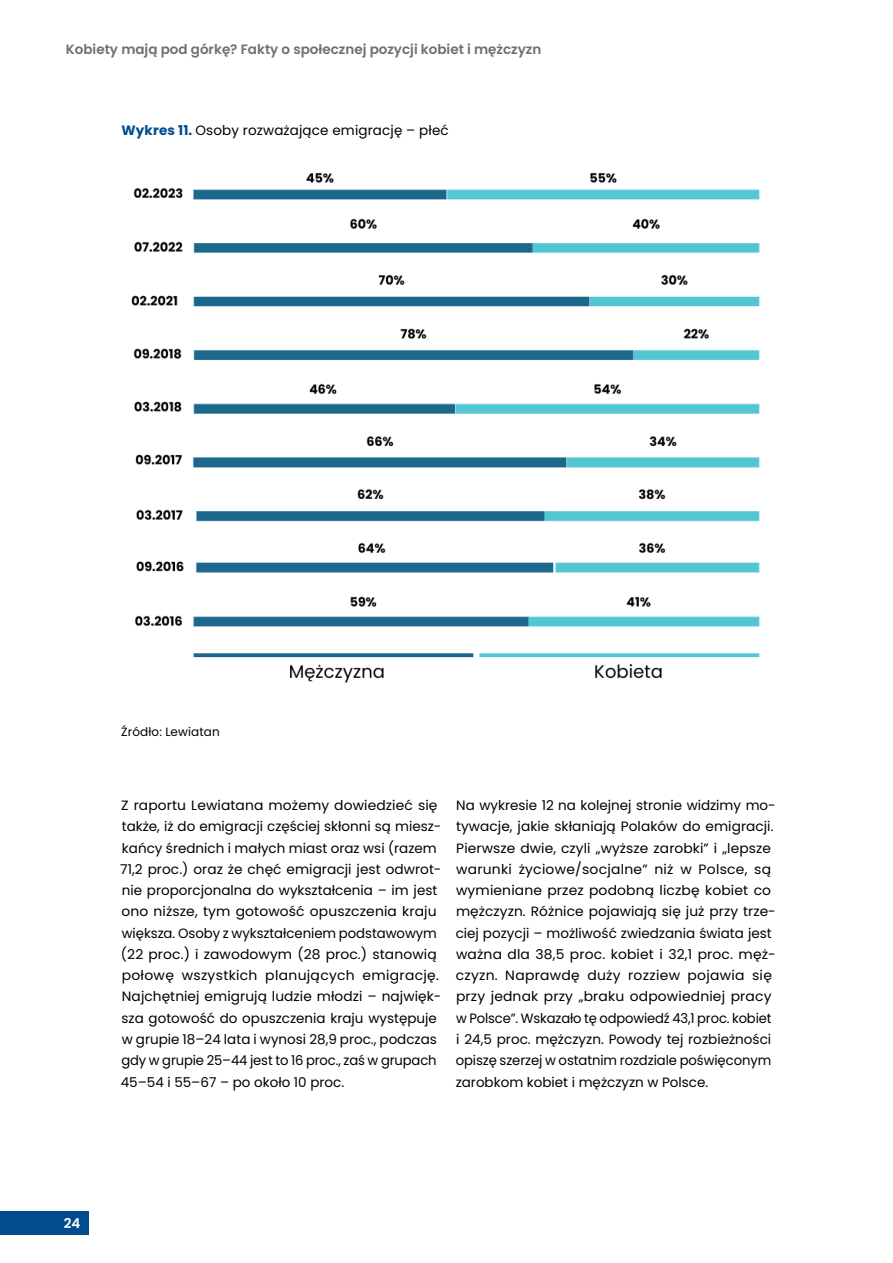
<style>
.page{position:relative;width:893px;height:1263px;background:#fff}
.page>*{position:absolute;margin:0;border:0;box-sizing:border-box;transform-origin:0 0}
.t1{font:13.5px/21.3px "Poppins";letter-spacing:.005em;color:#000}
.t2{font:600 13.5px "Poppins";color:#706f6f}
.t3{font:600 13.5px "Poppins";color:#fff}
.t4{font:12px "Poppins";letter-spacing:.01em;color:#000}
.s1{font-weight:700;color:#004c8e}
</style>
<div class="page">
<div style="left:0;top:1211px;width:88px;height:24px;background:#004c8e"></div>
<img style="left:131px;top:172px;width:629px;height:511px">
<p class="t2" style="left:66px;top:42px;width:477px">Kobiety mają pod górkę? Fakty o społecznej pozycji kobiet i mężczyzn</p>
<p class="t1" style="left:122px;top:120px;width:329px"><span class="s1">Wykres 11.</span> Osoby rozważające emigrację – płeć</p>
<p class="t4" style="left:121px;top:724px;width:100px">Źródło: Lewiatan</p>
<p class="t1" style="left:120px;top:795px;width:323px">Z raportu Lewiatana możemy dowiedzieć się także, iż do emigracji częściej skłonni są miesz&shy;kańcy średnich i małych miast oraz wsi (razem 71,2 proc.) oraz że chęć emigracji jest odwrot&shy;nie proporcjonalna do wykształcenia – im jest ono niższe, tym gotowość opuszczenia kraju większa. Osoby z wykształceniem podstawowym (22 proc.) i zawodowym (28 proc.) stanowią połowę wszystkich planujących emigrację.<br>Najchętniej emigrują ludzie młodzi – najwięk&shy;sza gotowość do opuszczenia kraju występuje w grupie 18–24 lata i wynosi 28,9 proc., podczas gdy w grupie 25–44 jest to 16 proc., zaś w grupach 45–54 i 55–67 – po około 10 proc.</p>
<p class="t1" style="left:456px;top:795px;width:322px">Na wykresie 12 na kolejnej stronie widzimy mo&shy;tywacje, jakie skłaniają Polaków do emigracji.<br>Pierwsze dwie, czyli „wyższe zarobki” i „lepsze warunki życiowe/socjalne” niż w Polsce, są wymieniane przez podobną liczbę kobiet co mężczyzn. Różnice pojawiają się już przy trze&shy;ciej pozycji – możliwość zwiedzania świata jest ważna dla 38,5 proc. kobiet i 32,1 proc. męż&shy;czyzn. Naprawdę duży rozziew pojawia się przy jednak przy „braku odpowiedniej pracy w Polsce”. Wskazało tę odpowiedź 43,1 proc. kobiet i 24,5 proc. mężczyzn. Powody tej rozbieżności opiszę szerzej w ostatnim rozdziale poświęconym zarobkom kobiet i mężczyzn w Polsce.</p>
<p class="t3" style="left:64px;top:1215px;width:18px">24</p>
</div>
